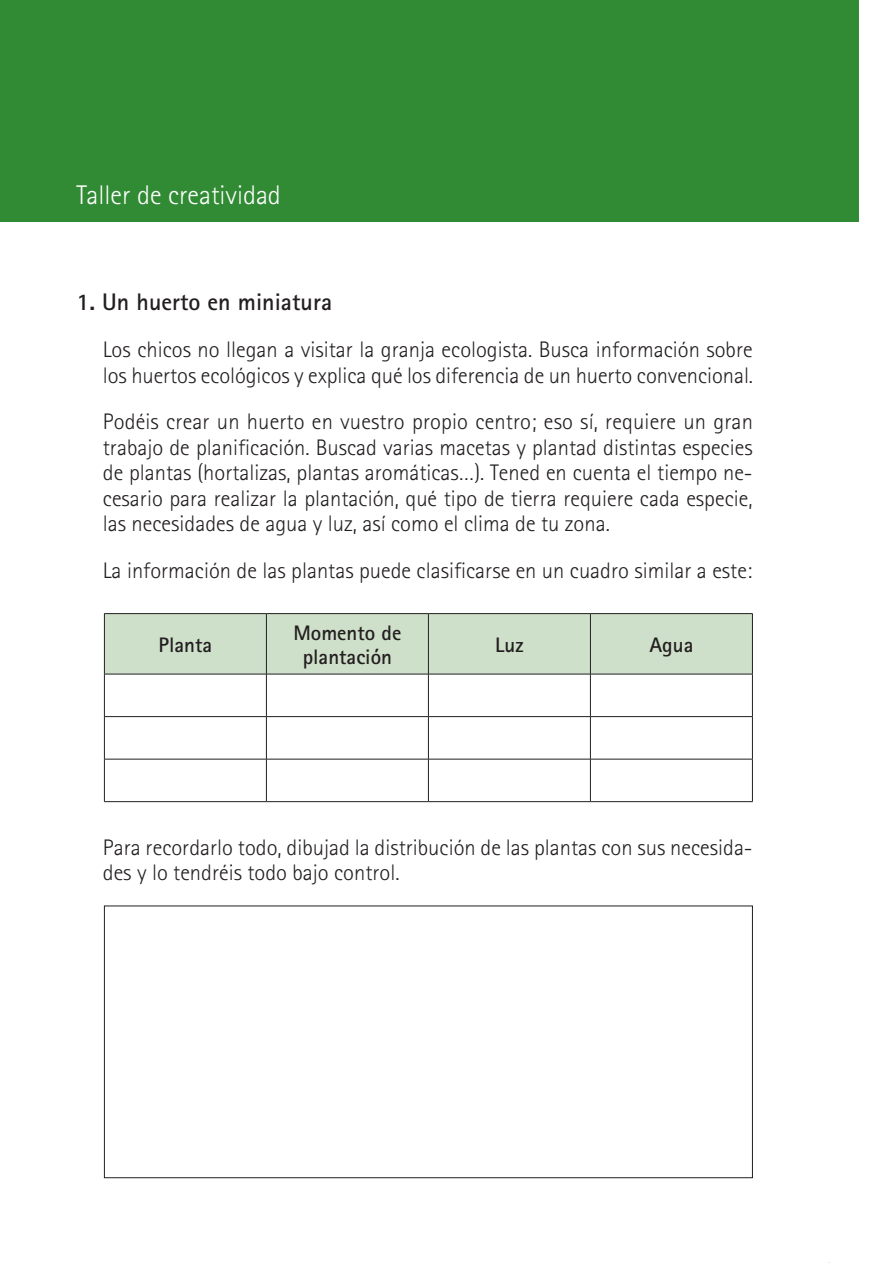
<style>
.page{position:relative;width:893px;height:1263px;background:#fff}
.page>*{position:absolute;margin:0;border:0;box-sizing:border-box;transform-origin:0 0}
.t1{font:300 27px "Rotis Sans Serif";color:#fff}
.t2{font:700 24px "Rotis Sans Serif";color:#231f20}
.t3{font:300 22.5px/25.5px "Rotis Sans Serif";color:#231f20}
.t4{font:700 21px/24px "Rotis Sans Serif";color:#231f20;text-align:center}
</style>
<div class="page">
<div style="left:0;top:0;width:859px;height:221px;background:#318b34"></div>
<div style="left:104px;top:906px;width:649px;height:272px;border:1px solid #231f20"></div>
<div style="left:105px;top:614px;width:647px;height:60px;background:#cfe0ca"></div>
<hr style="left:104px;top:613px;width:162px;height:1px;background:#231f20">
<hr style="left:104px;top:614px;width:1px;height:60px;background:#231f20">
<hr style="left:266px;top:613px;width:162px;height:1px;background:#231f20">
<hr style="left:266px;top:614px;width:1px;height:60px;background:#231f20">
<hr style="left:428px;top:613px;width:162px;height:1px;background:#231f20">
<hr style="left:428px;top:614px;width:1px;height:60px;background:#231f20">
<hr style="left:590px;top:613px;width:163px;height:1px;background:#231f20">
<hr style="left:590px;top:614px;width:1px;height:60px;background:#231f20">
<hr style="left:752px;top:614px;width:1px;height:60px;background:#231f20">
<hr style="left:104px;top:674px;width:162px;height:1px;background:#231f20">
<hr style="left:104px;top:674px;width:1px;height:42px;background:#231f20">
<hr style="left:266px;top:674px;width:162px;height:1px;background:#231f20">
<hr style="left:266px;top:674px;width:1px;height:42px;background:#231f20">
<hr style="left:428px;top:674px;width:162px;height:1px;background:#231f20">
<hr style="left:428px;top:674px;width:1px;height:42px;background:#231f20">
<hr style="left:590px;top:674px;width:163px;height:1px;background:#231f20">
<hr style="left:590px;top:674px;width:1px;height:42px;background:#231f20">
<hr style="left:752px;top:674px;width:1px;height:42px;background:#231f20">
<hr style="left:104px;top:716px;width:162px;height:1px;background:#231f20">
<hr style="left:104px;top:717px;width:1px;height:42px;background:#231f20">
<hr style="left:266px;top:716px;width:162px;height:1px;background:#231f20">
<hr style="left:266px;top:717px;width:1px;height:42px;background:#231f20">
<hr style="left:428px;top:716px;width:162px;height:1px;background:#231f20">
<hr style="left:428px;top:717px;width:1px;height:42px;background:#231f20">
<hr style="left:590px;top:716px;width:163px;height:1px;background:#231f20">
<hr style="left:590px;top:717px;width:1px;height:42px;background:#231f20">
<hr style="left:752px;top:717px;width:1px;height:42px;background:#231f20">
<hr style="left:104px;top:759px;width:162px;height:1px;background:#231f20">
<hr style="left:104px;top:759px;width:1px;height:42px;background:#231f20">
<hr style="left:266px;top:759px;width:162px;height:1px;background:#231f20">
<hr style="left:266px;top:759px;width:1px;height:42px;background:#231f20">
<hr style="left:428px;top:759px;width:162px;height:1px;background:#231f20">
<hr style="left:428px;top:759px;width:1px;height:42px;background:#231f20">
<hr style="left:590px;top:759px;width:163px;height:1px;background:#231f20">
<hr style="left:590px;top:759px;width:1px;height:42px;background:#231f20">
<hr style="left:752px;top:759px;width:1px;height:42px;background:#231f20">
<hr style="left:104px;top:801px;width:162px;height:1px;background:#231f20">
<hr style="left:266px;top:801px;width:162px;height:1px;background:#231f20">
<hr style="left:428px;top:801px;width:162px;height:1px;background:#231f20">
<hr style="left:590px;top:801px;width:163px;height:1px;background:#231f20">
<p class="t1" style="left:77px;top:180px;width:206px">Taller de creatividad</p>
<p class="t2" style="left:77px;top:287px;width:257px">1. Un huerto en miniatura</p>
<p class="t3" style="left:103px;top:337px;width:652px">Los chicos no llegan a visitar la granja ecologista. Busca información sobre los huertos ecológicos y explica qué los diferencia de un huerto convencional.</p>
<p class="t3" style="left:103px;top:409px;width:652px;text-align:justify">Podéis crear un huerto en vuestro propio centro; eso sí, requiere un gran trabajo de planificación. Buscad varias macetas y plantad distintas especies de plantas (hortalizas, plantas aromáticas…). Tened en cuenta el tiempo ne&shy;cesario para realizar la plantación, qué tipo de tierra requiere cada especie, las necesidades de agua y luz, así como el clima de tu zona.</p>
<p class="t3" style="left:103px;top:558px;width:651px">La información de las plantas puede clasificarse en un cuadro similar a este:</p>
<p class="t4" style="left:159px;top:633px;width:55px">Planta</p>
<p class="t4" style="left:293px;top:621px;width:110px">Momento de plantación</p>
<p class="t4" style="left:495px;top:633px;width:30px">Luz</p>
<p class="t4" style="left:649px;top:633px;width:45px">Agua</p>
<p class="t3" style="left:103px;top:834px;width:651px">Para recordarlo todo, dibujad la distribución de las plantas con sus necesida&shy;des y lo tendréis todo bajo control.</p>
</div>
